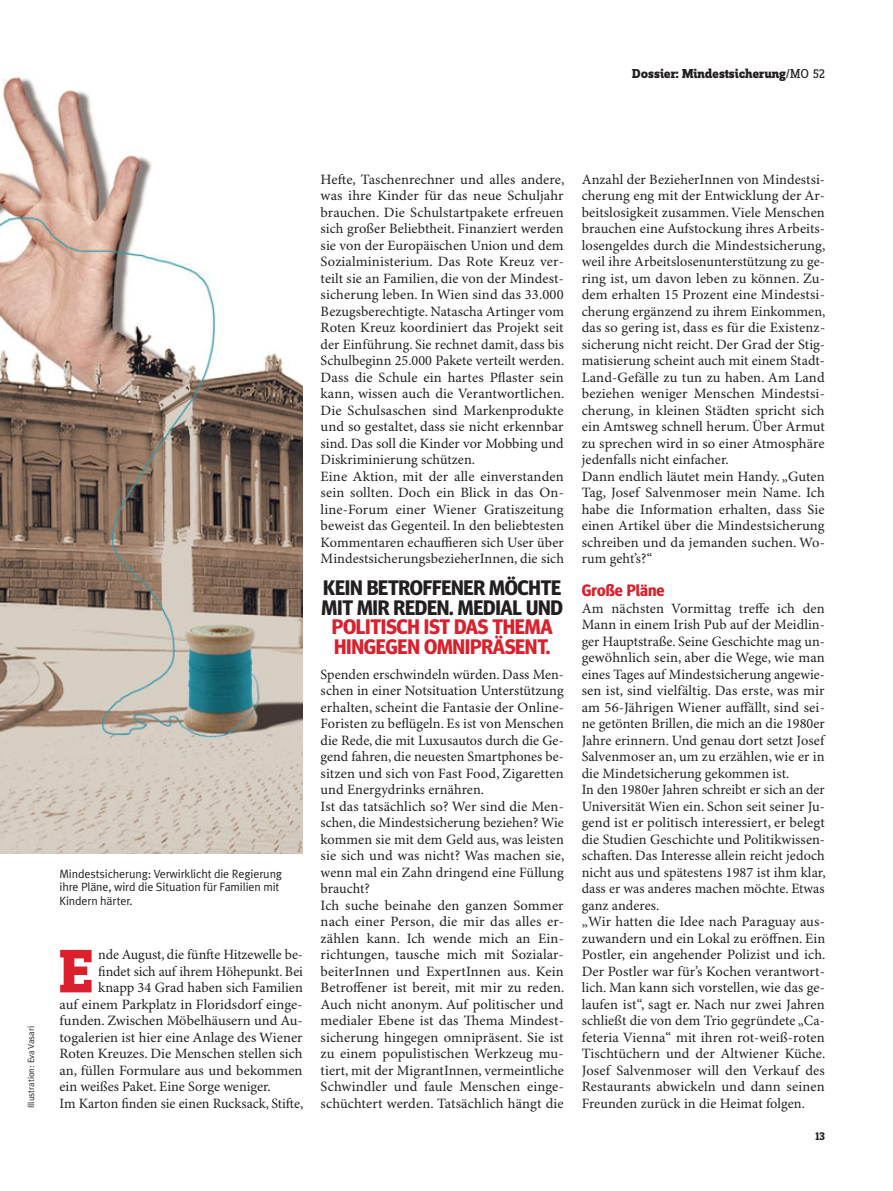
<style>
.page{position:relative;width:893px;height:1191px;background:#fff}
.page>*{position:absolute;margin:0;border:0;box-sizing:border-box;transform-origin:0 0}
.t1{font:800 63.75px "Zine Slab Dis";color:#da202c}
.t2{font:700 21px/19.5px "Meta Headline";letter-spacing:-.015em;color:#231f20}
.t3{font:700 21px/19.5px "Meta Headline";letter-spacing:-.015em;color:#da202c}
.t4{font:700 16.5px "Meta Headline";letter-spacing:.005em;color:#da202c}
.t5{font:14.25px/16.5px "Minion Pro";letter-spacing:.005em;color:#231f20}
.t6{font:800 13.5px "Zine Slab Dis";color:#231f20}
.t7{font:12px/13.5px "Meta Plus Normal";letter-spacing:-.01em;color:#231f20}
.t8{font:700 12px "Zine Slab Dis";color:#231f20}
.t9{font:9px "Meta Plus Normal";color:#231f20}
.s1{font-weight:400}
</style>
<div class="page">
<img style="left:0;top:76px;width:303px;height:777px">
<p class="t6" style="left:632px;top:69px;width:194px">Dossier: Mindestsicherung<span class="s1">/MO 52</span></p>
<p class="t9" style="left:28px;top:1108px;width:83px;rotate:-90deg">Illustration: Eva Vasari</p>
<p class="t7" style="left:60px;top:868px;width:224px">Mindestsicherung: Verwirklicht die Regierung ihre Pläne, wird die Situation für Familien mit<br>Kindern härter.</p>
<h1 class="t1" style="left:60px;top:946px;width:35px">E</h1>
<p class="t5" style="left:98px;top:947px;width:206px">nde August, die fünfte Hitzewelle be-</p>
<p class="t5" style="left:98px;top:964px;width:206px">findet sich auf ihrem Höhepunkt. Bei</p>
<p class="t5" style="left:98px;top:980px;width:206px">knapp 34 Grad haben sich Familien</p>
<p class="t5" style="left:60px;top:997px;width:245px">auf einem Parkplatz in Floridsdorf einge-</p>
<p class="t5" style="left:60px;top:1013px;width:245px">funden. Zwischen Möbelhäusern und Au-</p>
<p class="t5" style="left:60px;top:1030px;width:245px">togalerien ist hier eine Anlage des Wiener</p>
<p class="t5" style="left:60px;top:1046px;width:245px">Roten Kreuzes. Die Menschen stellen sich</p>
<p class="t5" style="left:60px;top:1063px;width:245px">an, füllen Formulare aus und bekommen</p>
<p class="t5" style="left:60px;top:1079px;width:213px">ein weißes Paket. Eine Sorge weniger.</p>
<p class="t5" style="left:60px;top:1096px;width:245px">Im Karton finden sie einen Rucksack, Stifte,</p>
<p class="t5" style="left:321px;top:172px;width:245px">Hefte, Taschenrechner und alles andere, was ihre Kinder für das neue Schuljahr brauchen. Die Schulstartpakete erfreuen sich großer Beliebtheit. Finanziert werden sie von der Europäischen Union und dem Sozialministerium. Das Rote Kreuz ver&shy;teilt sie an Familien, die von der Mindest&shy;sicherung leben. In Wien sind das 33.000<br>Bezugsberechtigte. Natascha Artinger vom Roten Kreuz koordiniert das Projekt seit der Einführung. Sie rechnet damit, dass bis Schulbeginn 25.000 Pakete verteilt werden.<br>Dass die Schule ein hartes Pflaster sein kann, wissen auch die Verantwortlichen.<br>Die Schulsaschen sind Markenprodukte und so gestaltet, dass sie nicht erkennbar sind. Das soll die Kinder vor Mobbing und Diskriminierung schützen.<br>Eine Aktion, mit der alle einverstanden sein sollten. Doch ein Blick in das On&shy;line-Forum einer Wiener Gratiszeitung beweist das Gegenteil. In den beliebtesten Kommentaren echauffieren sich User über MindestsicherungsbezieherInnen, die sich</p>
<h2 class="t2" style="left:322px;top:579px;width:243px">KEIN BETROFFENER MÖCHTE<br>MIT MIR REDEN. MEDIAL UND</h2>
<h2 class="t3" style="left:332px;top:618px;width:222px">POLITISCH IST DAS THEMA<br>HINGEGEN OMNIPRÄSENT.</h2>
<p class="t5" style="left:321px;top:667px;width:245px">Spenden erschwindeln würden. Dass Men&shy;schen in einer Notsituation Unterstützung erhalten, scheint die Fantasie der Online-Foristen zu beflügeln. Es ist von Menschen die Rede, die mit Luxusautos durch die Ge&shy;gend fahren, die neuesten Smartphones be&shy;sitzen und sich von Fast Food, Zigaretten und Energydrinks ernähren.<br>Ist das tatsächlich so? Wer sind die Men&shy;schen, die Mindestsicherung beziehen? Wie kommen sie mit dem Geld aus, was leisten sie sich und was nicht? Was machen sie, wenn mal ein Zahn dringend eine Füllung braucht?<br>Ich suche beinahe den ganzen Sommer nach einer Person, die mir das alles er&shy;zählen kann. Ich wende mich an Ein&shy;richtungen, tausche mich mit Sozialar&shy;beiterInnen und ExpertInnen aus. Kein Betroffener ist bereit, mit mir zu reden.<br>Auch nicht anonym. Auf politischer und medialer Ebene ist das Thema Mindest&shy;sicherung hingegen omnipräsent. Sie ist zu einem populistischen Werkzeug mu&shy;tiert, mit der MigrantInnen, vermeintliche Schwindler und faule Menschen einge&shy;schüchtert werden. Tatsächlich hängt die</p>
<p class="t5" style="left:582px;top:172px;width:245px">Anzahl der BezieherInnen von Mindestsi&shy;cherung eng mit der Entwicklung der Ar&shy;beitslosigkeit zusammen. Viele Menschen brauchen eine Aufstockung ihres Arbeits&shy;losengeldes durch die Mindestsicherung, weil ihre Arbeitslosenunterstützung zu ge&shy;ring ist, um davon leben zu können. Zu&shy;dem erhalten 15 Prozent eine Mindestsi&shy;cherung ergänzend zu ihrem Einkommen, das so gering ist, dass es für die Existenz&shy;sicherung nicht reicht. Der Grad der Stig&shy;matisierung scheint auch mit einem Stadt-Land-Gefälle zu tun zu haben. Am Land beziehen weniger Menschen Mindestsi&shy;cherung, in kleinen Städten spricht sich ein Amtsweg schnell herum. Über Armut zu sprechen wird in so einer Atmosphäre jedenfalls nicht einfacher.<br>Dann endlich läutet mein Handy. „Guten Tag, Josef Salvenmoser mein Name. Ich habe die Information erhalten, dass Sie einen Artikel über die Mindestsicherung schreiben und da jemanden suchen. Wo&shy;rum geht’s?“</p>
<p class="t4" style="left:582px;top:584px;width:84px">Große Pläne</p>
<p class="t5" style="left:582px;top:601px;width:245px">Am nächsten Vormittag treffe ich den Mann in einem Irish Pub auf der Meidlin&shy;ger Hauptstraße. Seine Geschichte mag un&shy;gewöhnlich sein, aber die Wege, wie man eines Tages auf Mindestsicherung angewie&shy;sen ist, sind vielfältig. Das erste, was mir am 56-Jährigen Wiener auffällt, sind sei&shy;ne getönten Brillen, die mich an die 1980er Jahre erinnern. Und genau dort setzt Josef Salvenmoser an, um zu erzählen, wie er in die Mindetsicherung gekommen ist.<br>In den 1980er Jahren schreibt er sich an der Universität Wien ein. Schon seit seiner Ju&shy;gend ist er politisch interessiert, er belegt die Studien Geschichte und Politikwissen&shy;schaften. Das Interesse allein reicht jedoch nicht aus und spätestens 1987 ist ihm klar, dass er was anderes machen möchte. Etwas ganz anderes.<br>„Wir hatten die Idee nach Paraguay aus&shy;zuwandern und ein Lokal zu eröffnen. Ein Postler, ein angehender Polizist und ich.<br>Der Postler war für’s Kochen verantwort&shy;lich. Man kann sich vorstellen, wie das ge&shy;laufen ist“, sagt er. Nach nur zwei Jahren schließt die von dem Trio gegründete „Ca&shy;feteria Vienna“ mit ihren rot-weiß-roten Tischtüchern und der Altwiener Küche.<br>Josef Salvenmoser will den Verkauf des Restaurants abwickeln und dann seinen Freunden zurück in die Heimat folgen.</p>
<p class="t8" style="left:815px;top:1128px;width:11px">13</p>
</div>
